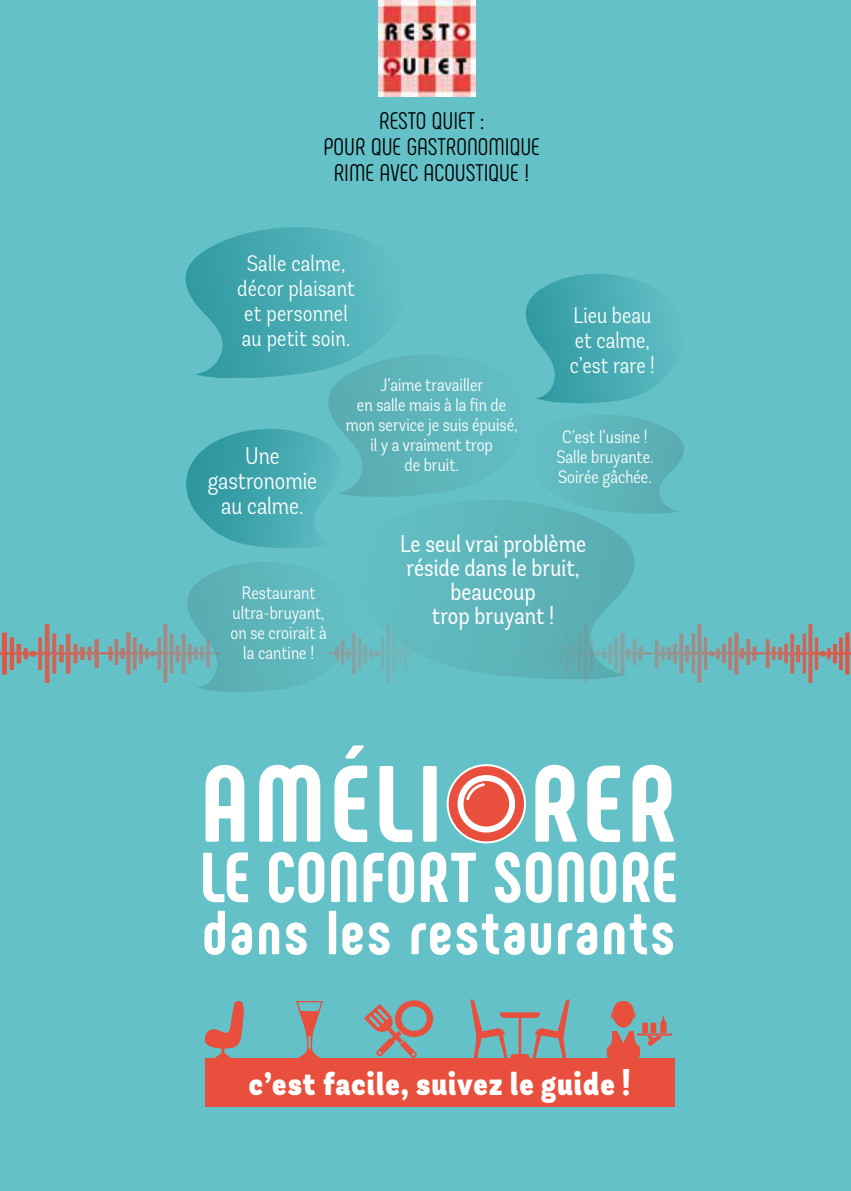
<style>
.page{position:relative;width:851px;height:1191px;background:#fff}
.page>*{position:absolute;margin:0;border:0;box-sizing:border-box;transform-origin:0 0}
.t1{font:800 108px "Phenomena";letter-spacing:.05em;color:#fff}
.t2{font:800 70.4px "Phenomena";letter-spacing:.015em;color:#fff}
.t3{font:800 62px "Phenomena";letter-spacing:.035em;color:#fff}
.t4{font:900 condensed 32px "Andes";letter-spacing:.03em;color:#fff}
.t5{font:condensed 24px/24px "Andes";color:#fff;text-align:center}
.t6{font:24px/26px "Phenomena";color:#000;text-align:center}
.t7{font:300 condensed 24px/25.2px "Andes";color:#fff;text-align:center}
.t8{font:300 condensed 22.6px/25px "Andes";color:#fff}
.t9{font:300 condensed 22.4px/24.8px "Andes";letter-spacing:.01em;color:#fff;text-align:center}
.t10{font:300 condensed 18px/20px "Andes";color:#fff;text-align:center}
</style>
<div class="page">
<div style="left:0;top:0;width:850px;height:1191px;background:#64c1c7"></div>
<svg style="left:606px;top:1001px;width:66px;height:57px"></svg>
<img style="left:378px;top:0;width:97px;height:97px">
<svg style="left:584px;top:624px;width:266px;height:59px"></svg>
<div style="left:205px;top:1058px;width:469px;height:48px;background:#e94f3d"></div>
<svg style="left:446px;top:764px;width:80px;height:80px"></svg>
<svg style="left:458px;top:549px;width:183px;height:132px;fill:#5db3b9"></svg>
<svg style="left:185px;top:227px;width:499px;height:322px"></svg>
<svg style="left:0;top:562px;width:420px;height:130px"></svg>
<svg style="left:364px;top:1000px;width:69px;height:57px"></svg>
<svg style="left:296px;top:1001px;width:27px;height:57px"></svg>
<svg style="left:470px;top:999px;width:99px;height:59px"></svg>
<svg style="left:204px;top:1001px;width:39px;height:57px"></svg>
<h3 class="t6" style="left:323px;top:107px;width:218px">RESTO QUIET :<br>POUR QUE GASTRONOMIQUE<br>RIME AVEC ACOUSTIQUE !</h3>
<p class="t9" style="left:237px;top:251px;width:119px">Salle calme, décor plaisant et personnel au petit soin.</p>
<h3 class="t7" style="left:208px;top:443px;width:111px">Une gastronomie au calme.</h3>
<p class="t10" style="left:345px;top:374px;width:173px">J’aime travailler<br>en salle mais à la fin de mon service je suis épuisé, il y a vraiment trop<br>de bruit.</p>
<p class="t8" style="left:570px;top:303px;width:86px">Lieu beau et calme, c’est rare !</p>
<p class="t10" style="left:556px;top:427px;width:99px">C’est l’usine !<br>Salle bruyante.<br>Soirée gâchée.</p>
<p class="t10" style="left:230px;top:583px;width:98px">Restaurant ultra-bruyant, on se croirait à la cantine !</p>
<h3 class="t5" style="left:400px;top:531px;width:187px">Le seul vrai problème réside dans le bruit, beaucoup<br>trop bruyant !</h3>
<h1 class="t1" style="left:201px;top:735px;width:477px">AMÉLI RER</h1>
<h2 class="t2" style="left:200px;top:833px;width:478px">LE CONFORT SONORE</h2>
<h3 class="t3" style="left:202px;top:893px;width:474px">dans les restaurants</h3>
<h3 class="t4" style="left:249px;top:1062px;width:383px">c’est facile, suivez le guide !</h3>
</div>
